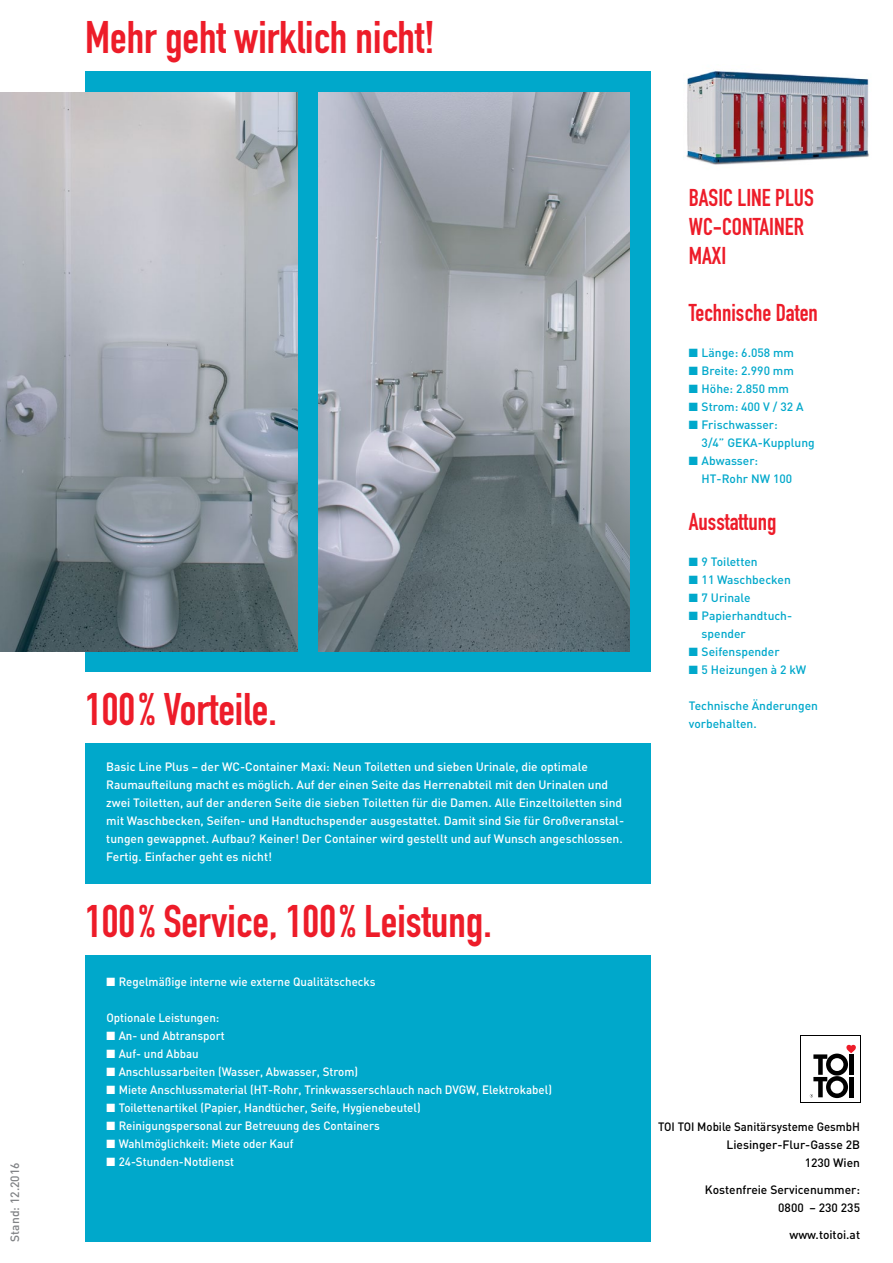
<style>
.page{position:relative;width:893px;height:1263px;background:#fff}
.page>*{position:absolute;margin:0;border:0;box-sizing:border-box;transform-origin:0 0}
.t1{font:45px "DIN Engschrift LT";color:#ed1c29}
.t2{font:24px/28.8px "DIN Engschrift LT";color:#ed1c29}
.t3{font:500 12px/18px "DIN";color:#fff}
.t4{font:500 12px "DIN";color:#fff;scale:.96 1}
.t5{font:500 12px/18px "DIN";color:#00a8cb}
.t6{font:500 12px/18px "DIN";color:#000;text-align:right;scale:.95 1}
.t7{font:500 12px/18px "DIN";color:#000;text-align:right}
.t8{font:500 12px "DIN";color:#808285}
</style>
<div class="page">
<div style="left:85px;top:21px;width:566px;height:1221px;background:#00a8cb"></div>
<div style="left:85px;top:0;width:566px;height:70px;background:#fff"></div>
<div style="left:85px;top:884px;width:566px;height:70px;background:#fff"></div>
<div style="left:85px;top:672px;width:566px;height:70px;background:#fff"></div>
<img style="left:0;top:93px;width:298px;height:559px">
<img style="left:319px;top:93px;width:310px;height:559px">
<img style="left:686px;top:71px;width:183px;height:94px">
<svg style="left:800px;top:1035px;width:60px;height:68px"></svg>
<div style="left:801px;top:1036px;width:58px;height:66px;background:#fff"></div>
<svg style="left:810px;top:1044px;width:46px;height:54px"></svg>
<p class="t8" style="left:7px;top:1242px;width:81px;rotate:-90deg">Stand: 12.2016</p>
<h1 class="t1" style="left:85px;top:11px;width:351px">Mehr geht wirklich nicht!</h1>
<h1 class="t1" style="left:85px;top:683px;width:193px">100 % Vorteile.</h1>
<p class="t3" style="left:106px;top:757px;width:519px">Basic Line Plus – der WC-Container Maxi: Neun Toiletten und sieben Urinale, die optimale Raumaufteilung macht es möglich. Auf der einen Seite das Herrenabteil mit den Urinalen und zwei Toiletten, auf der anderen Seite die sieben Toiletten für die Damen. Alle Einzeltoiletten sind mit Waschbecken, Seifen- und Handtuchspender ausgestattet. Damit sind Sie für Großveranstal&shy;tungen gewappnet. Aufbau? Keiner! Der Container wird gestellt und auf Wunsch angeschlossen.<br>Fertig. Einfacher geht es nicht!</p>
<h1 class="t1" style="left:85px;top:895px;width:408px">100 % Service, 100 % Leistung.</h1>
<p class="t4" style="left:106px;top:974px;width:282px">■ Regelmäßige interne wie externe Qualitätschecks</p>
<p class="t4" style="left:106px;top:1010px;width:119px">Optionale Leistungen:</p>
<p class="t4" style="left:106px;top:1028px;width:125px">■ An- und Abtransport</p>
<p class="t4" style="left:106px;top:1046px;width:98px">■ Auf- und Abbau</p>
<p class="t4" style="left:106px;top:1064px;width:264px">■ Anschlussarbeiten (Wasser, Abwasser, Strom)</p>
<p class="t4" style="left:106px;top:1082px;width:466px">■ Miete Anschlussmaterial (HT-Rohr, Trinkwasserschlauch nach DVGW, Elektrokabel)</p>
<p class="t4" style="left:106px;top:1100px;width:329px">■ Toilettenartikel (Papier, Handtücher, Seife, Hygienebeutel)</p>
<p class="t4" style="left:106px;top:1118px;width:286px">■ Reinigungspersonal zur Betreuung des Containers</p>
<p class="t4" style="left:106px;top:1136px;width:196px">■ Wahlmöglichkeit: Miete oder Kauf</p>
<p class="t4" style="left:106px;top:1154px;width:134px">■ 24-Stunden-Notdienst</p>
<h2 class="t2" style="left:689px;top:183px;width:126px">BASIC LINE PLUS<br>WC-CONTAINER<br>MAXI</h2>
<h2 class="t2" style="left:689px;top:299px;width:131px">Technische Daten</h2>
<p class="t5" style="left:689px;top:344px;width:107px">■ Länge: 6.058 mm</p>
<p class="t5" style="left:689px;top:362px;width:107px">■ Breite: 2.990 mm</p>
<p class="t5" style="left:689px;top:380px;width:102px">■ Höhe: 2.850 mm</p>
<p class="t5" style="left:689px;top:398px;width:116px">■ Strom: 400 V / 32 A</p>
<p class="t5" style="left:702px;top:416px;width:115px;text-indent:-13px">■ Frischwasser:<br>3/4” GEKA-Kupplung</p>
<p class="t5" style="left:702px;top:452px;width:92px;text-indent:-13px">■ Abwasser:<br>HT-Rohr NW 100</p>
<h2 class="t2" style="left:689px;top:507px;width:89px">Ausstattung</h2>
<p class="t5" style="left:689px;top:552px;width:70px">■ 9 Toiletten</p>
<p class="t5" style="left:689px;top:570px;width:103px">■ 11 Waschbecken</p>
<p class="t5" style="left:689px;top:588px;width:63px">■ 7 Urinale</p>
<p class="t5" style="left:702px;top:606px;width:92px;text-indent:-13px">■ Papierhandtuch&shy;spender</p>
<p class="t5" style="left:689px;top:642px;width:92px">■ Seifenspender</p>
<p class="t5" style="left:689px;top:660px;width:119px">■ 5 Heizungen à 2 kW</p>
<p class="t5" style="left:689px;top:696px;width:131px">Technische Änderungen vorbehalten.</p>
<p class="t6" style="left:658px;top:1118px;width:214px">TOI TOI Mobile Sanitärsysteme GesmbH<br>Liesinger-Flur-Gasse 2B<br>1230 Wien</p>
<p class="t7" style="left:705px;top:1181px;width:157px">Kostenfreie Servicenummer:<br>0800 – 230 235</p>
<p class="t7" style="left:789px;top:1226px;width:72px">www.toitoi.at</p>
</div>
